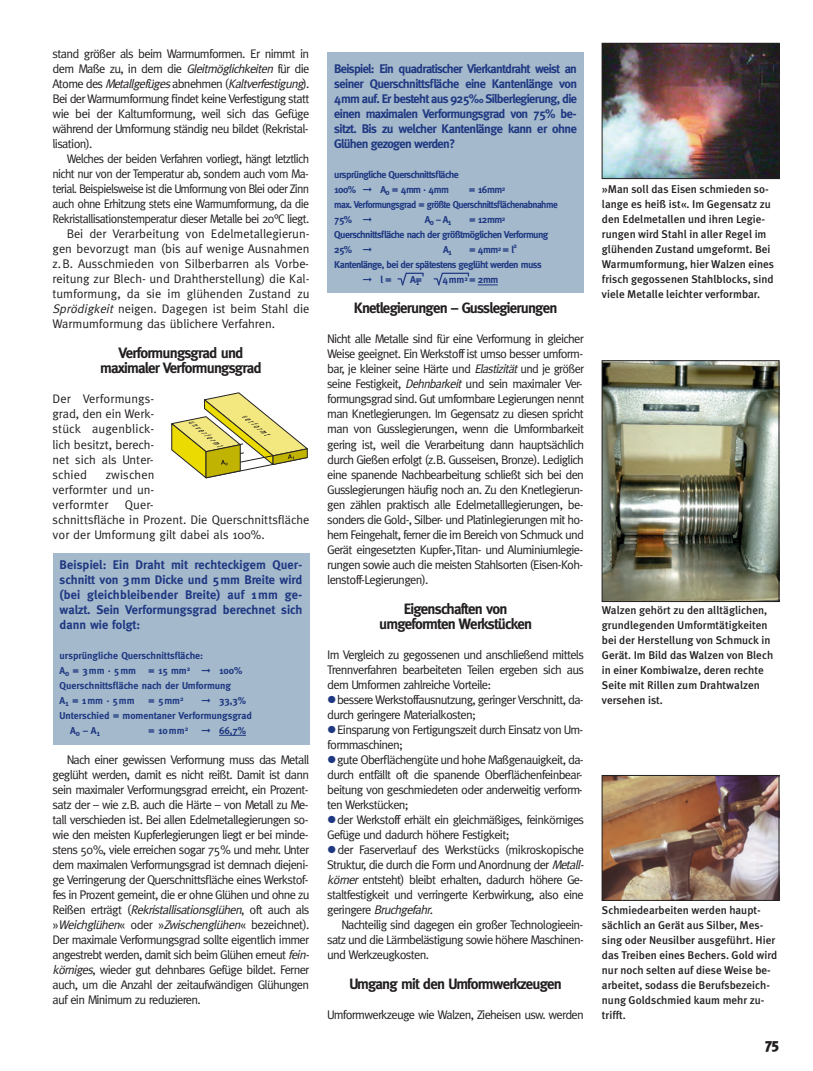
<style>
.page{position:relative;width:813px;height:1071px;background:#fff}
.page>*{position:absolute;margin:0;border:0;box-sizing:border-box;transform-origin:0 0}
.t1{font:700 15px/15px "Meta";letter-spacing:-.055em;color:#231f20;text-align:center}
.t2{font:900 15px "Meta Plus";color:#231f20}
.t3{font:12.5px/15px "Meta";letter-spacing:-.055em;color:#231f20;text-align:justify}
.t4{font:700 12.5px/15px "Meta";letter-spacing:-.04em;color:#203882;text-align:justify}
.t5{font:12.5px/15px "Meta";color:#231f20}
.t6{font:12.5px "Meta";letter-spacing:-.055em;color:#231f20;scale:.96 1}
.t7{font:500 11.25px/15px "Meta Plus";color:#231f20}
.t8{font:700 10px/15px "Meta";letter-spacing:-.055em;color:#203882}
.t9{font:700 10px/15px "Meta";color:#203882}
.t10{font:700 6.5px "Meta";color:#203882}
.s1{font-style:italic}
.s2{color:#203882}
</style>
<div class="page">
<div style="left:327px;top:52px;width:257px;height:240px;background:#a4bacc"></div>
<div style="left:53px;top:552px;width:256px;height:192px;background:#a4bacc"></div>
<svg style="left:219px;top:734px;width:27px;height:1px"></svg>
<svg style="left:478px;top:284px;width:20px;height:1px"></svg>
<img style="left:604px;top:45px;width:173px;height:132px">
<div style="left:602px;top:43px;width:177px;height:136px;border:1px solid #231f20"></div>
<img style="left:604px;top:362px;width:173px;height:237px">
<div style="left:602px;top:360px;width:177px;height:241px;border:1px solid #231f20"></div>
<img style="left:604px;top:777px;width:173px;height:121px">
<div style="left:602px;top:775px;width:177px;height:125px;border:1px solid #231f20"></div>
<svg style="left:171px;top:392px;width:136px;height:86px"></svg>
<svg style="left:397px;top:272px;width:26px;height:14px"></svg>
<svg style="left:434px;top:273px;width:9px;height:13px"></svg>
<hr style="left:442px;top:272px;width:27px;height:2px;background:#203882">
<p class="t3" style="left:53px;top:46px;width:258px">stand größer als beim Warmumformen. Er nimmt in dem Maße zu, in dem die <span class="s1">Gleitmöglich keiten</span> für die At o m e d e s <span class="s1">Metallgefüges</span> a b n e h m e n ( <span class="s1">Kaltverfestigung</span>) .<br>Bei der Warmumformung findet keine Verfestigung statt wie bei der Kaltumformung, weil sich das Gefüge während der Umformung ständig neu bildet (Rekristal&shy;li sation).</p>
<p class="t6" style="left:67px;top:151px;width:254px">Welches der beiden Verfahren vorliegt, hängt letztlich</p>
<p class="t6" style="left:53px;top:166px;width:268px">nicht nur von der Temperatur ab, sondern auch vom Ma-</p>
<p class="t6" style="left:53px;top:181px;width:269px">terial. Beispielsweise ist die Umformung von Blei oder Zinn</p>
<p class="t6" style="left:53px;top:196px;width:269px">auch ohne Erhitzung stets eine Warmumformung, da die</p>
<p class="t6" style="left:53px;top:211px;width:269px">Rekris talli sations temperatur dieser Metalle bei 20°C liegt.</p>
<p class="t5" style="left:67px;top:226px;width:244px">Bei der Verarbeitung von Edelmetallegierun-</p>
<p class="t5" style="left:53px;top:241px;width:258px">gen bevorzugt man (bis auf wenige Ausnahmen</p>
<p class="t5" style="left:53px;top:256px;width:258px">z.B. Ausschmieden von Silberbarren als Vorbe-</p>
<p class="t5" style="left:53px;top:271px;width:258px">reitung zur Blech- und Drahtherstellung) die Kal-</p>
<p class="t5" style="left:53px;top:286px;width:258px">t umformung, da sie im glühenden Zustand zu</p>
<p class="t5" style="left:53px;top:301px;width:258px"><span class="s1">Sprödigkeit</span> neigen. Dagegen ist beim Stahl die</p>
<p class="t5" style="left:53px;top:316px;width:224px">Warmumformung das üblichere Verfahren.</p>
<p class="t1" style="left:100px;top:345px;width:163px">Verformungsgrad und maximaler Verformungsgrad</p>
<p class="t3" style="left:53px;top:391px;width:103px">Der Verfor mungs - grad, den ein Werk&shy;stück augenblick&shy;lich besitzt, berech&shy;net sich als Unter&shy;schied</p>
<p class="t3" style="left:53px;top:466px;width:103px;text-indent:53px">zwischen verformter und un&shy;verformter</p>
<p class="t5" style="left:53px;top:496px;width:258px;text-indent:72px">Quer-<br>schnittsfläche in Prozent. Die Querschnittsfläche vor der Umformung gilt dabei als 100%.</p>
<p class="t4" style="left:60px;top:556px;width:244px">Beispiel: Ein Draht mit rechteckigem Quer&shy;schnitt von 3mm Dicke und 5mm Breite wird (bei gleichbleibender Breite) auf 1mm ge&shy;walzt. Sein Verformungsgrad berechnet sich dann wie folgt:</p>
<p class="t9" style="left:60px;top:647px;width:145px">ursprüngliche Querschnittsfläche:<br>A<sub>o</sub> = 3mm · 5mm = 15 mm<sup>2</sup></p>
<p class="t9" style="left:60px;top:662px;width:184px;text-indent:159px">100%<br>Querschnittsfläche nach der Umformung<br>A<sub>1</sub> = 1mm · 5mm</p>
<p class="t8" style="left:148px;top:692px;width:37px">= 5mm<sup>2</sup></p>
<p class="t8" style="left:219px;top:692px;width:28px">33,3%</p>
<p class="t9" style="left:60px;top:707px;width:194px">Unterschied = momentaner Verformungsgrad</p>
<p class="t8" style="left:70px;top:722px;width:31px">A<sub>o</sub> – A<sub>1</sub></p>
<p class="t8" style="left:148px;top:722px;width:41px">= 10mm<sup>2</sup></p>
<p class="t8" style="left:219px;top:722px;width:28px">66,7%</p>
<p class="t3" style="left:52px;top:751px;width:260px;text-align:left;text-indent:14px">Nach einer gewissen Verformung muss das Metall geglüht werden, damit es nicht reißt. Damit ist dann sein maximaler Verformungsgrad erreicht, ein Prozent&shy;satz der – wie z.B. auch die Härte – von Metall zu Me&shy;tall verschieden ist. Bei allen Edelmetallegierungen so&shy;wie den meisten Kupferlegierungen liegt er bei minde&shy;stens 50%, viele erreichen sogar 75% und mehr. Unter dem maximalen Verformungsgrad ist demnach diejeni&shy;ge Verringerung der Querschnittsfläche eines Werkstof&shy;fes in Prozent gemeint, die er ohne Glühen und ohne zu Re i ß e n e rt rä gt ( <span class="s1">Rekristallisationsglühen</span>, o ft a u c h a l s » <span class="s1">Weichglühen</span>« o d e r » <span class="s1">Zwischenglühen</span>« b e ze i c h n e t) .<br>Der maximale Verformungsgrad sollte eigentlich immer angestrebt werden, damit sich beim Glühen erneut <span class="s1">fein&shy;körniges</span>, wieder gut dehnbares Gefüge bildet. Ferner auch, um die Anzahl der zeitaufwändigen Glühungen auf ein Minimum zu reduzieren.</p>
<p class="t4" style="left:334px;top:61px;width:244px">Beispiel: Ein quadratischer Vierkantdraht weist an seiner Querschnittsfläche eine Kantenlänge von 4mm auf. Er besteht aus 925‰ Silberlegierung, die einen maximalen Verformungsgrad von 75% be&shy;sitzt. Bis zu welcher Kantenlänge kann er ohne Glühen gezogen werden?</p>
<p class="t8" style="left:334px;top:167px;width:126px">ursprüngliche Querschnittsfläche<br>100%</p>
<p class="t8" style="left:334px;top:182px;width:225px;text-indent:135px">= 16mm<sup>2<br></sup>max. Verformungsgrad = größte Querschnittsflächenabnahme<br>75%</p>
<p class="t8" style="left:380px;top:182px;width:70px">A<sub>o</sub> = 4mm · 4mm</p>
<p class="t8" style="left:425px;top:212px;width:28px">A<sub>o</sub> – A<sub>1</sub></p>
<p class="t8" style="left:334px;top:212px;width:216px;text-indent:135px">= 12mm<sup>2<br></sup>Querschnittsfläche nach der größtmöglichen Verformung<br>25%</p>
<p class="t8" style="left:443px;top:242px;width:10px">A<sub>1</sub></p>
<p class="t8" style="left:469px;top:242px;width:47px">= 4mm<sup>2</sup> = l</p>
<p class="t10" style="left:513px;top:242px;width:5px">2</p>
<p class="t8" style="left:380px;top:257px;width:163px;text-indent:-46px">Kantenlänge, bei der spätestens geglüht werden muss l =</p>
<p class="t8" style="left:410px;top:272px;width:11px">A<sub>1</sub></p>
<p class="t8" style="left:415px;top:272px;width:8px">=</p>
<p class="t8" style="left:442px;top:272px;width:57px">4mm<sup>2</sup> = 2mm</p>
<p class="t1" style="left:354px;top:300px;width:205px">Knetlegierungen – Gusslegierungen</p>
<p class="t3" style="left:327px;top:331px;width:259px;text-align:left">Nicht alle Metalle sind für eine Verformung in gleicher Weise geeignet. Ein Werkstoff ist umso besser umform&shy;bar, je kleiner seine Härte und <span class="s1">Elastizität</span> und je größer seine Festigkeit, <span class="s1">Dehnbarkeit</span> und sein maximaler Ver&shy;formungsgrad sind. Gut umformbare Legierungen nennt man Knet legierungen. Im Gegensatz zu diesen spricht man von Gusslegierungen, wenn die Umformbarkeit gering ist, weil die Verarbeitung dann hauptsächlich durch Gießen erfolgt (z.B. Guss eisen, Bronze). Lediglich eine spanende Nachbearbeitung schließt sich bei den Gusslegierungen häufig noch an. Zu den Knetlegierun&shy;gen zählen praktisch alle Edelmetalllegierungen, be&shy;sonders die Gold-, Silber- und Platinlegierungen mit ho&shy;hem Feingehalt, ferner die im Bereich von Schmuck und Gerät eingesetzten Kupfer-,Titan- und Aluminiumlegie&shy;rungen sowie auch die meisten Stahlsorten (Eisen-Koh&shy;lenstoff-Legierungen).</p>
<p class="t1" style="left:379px;top:600px;width:154px">Eigenschaften von umgeformten Werkstücken</p>
<p class="t3" style="left:327px;top:646px;width:258px">Im Vergleich zu gegossenen und anschließend mittels Trennverfahren bearbeiteten Teilen ergeben sich aus dem Umformen zahlreiche Vorteile:</p>
<p class="t3" style="left:327px;top:691px;width:258px"><span class="s2">●</span>bessere Werkstoffausnutzung, geringer Verschnitt, da&shy;durch geringere Materialkosten;</p>
<p class="t3" style="left:327px;top:721px;width:258px"><span class="s2">●</span>Einsparung von Fertigungszeit durch Einsatz von Um&shy;formmaschinen;</p>
<p class="t3" style="left:327px;top:751px;width:258px"><span class="s2">●</span>gute Oberflächengüte und hohe Maßgenauigkeit, da&shy;durch entfällt oft die spanende Oberflächenfeinbear&shy;beitung von geschmiedeten oder anderweitig verform&shy;ten Werkstücken;</p>
<p class="t3" style="left:327px;top:811px;width:258px"><span class="s2">●</span>der Werkstoff erhält ein gleichmäßiges, fein körniges<br>Gefüge und dadurch höhere Festig keit;</p>
<p class="t3" style="left:327px;top:841px;width:260px;text-align:left"><span class="s2">●</span>der Faserverlauf des Werkstücks (mikroskopische Struktur, die durch die Form und Anordnung der <span class="s1">Metall&shy;körner</span> entsteht) bleibt erhalten, dadurch höhere Ge&shy;staltfestigkeit und verringerte Kerbwirkung, also eine geringere <span class="s1">Bruchgefahr</span>.</p>
<p class="t3" style="left:327px;top:916px;width:258px;text-indent:14px">Nachteilig sind dagegen ein großer Technologieein&shy;satz und die Lärmbelästigung sowie höhere Maschinen&shy;und Werkzeugkosten.</p>
<p class="t1" style="left:349px;top:975px;width:214px">Umgang mit den Umformwerkzeugen</p>
<p class="t3" style="left:327px;top:1006px;width:258px">Umformwerkzeuge wie Walzen, Zieheisen usw. werden</p>
<p class="t7" style="left:602px;top:182px;width:174px">»Man soll das Eisen schmieden so&shy;lange es heiß ist«. Im Gegensatz zu den Edelmetallen und ihren Legie&shy;rungen wird Stahl in aller Regel im glühenden Zustand umgeformt. Bei Warmumformung, hier Walzen eines frisch gegossenen Stahlblocks, sind viele Metalle leichter verformbar.</p>
<p class="t7" style="left:602px;top:602px;width:173px">Walzen gehört zu den alltäglichen, grundlegenden Umformtätigkeiten bei der Herstellung von Schmuck in<br>Gerät. Im Bild das Walzen von Blech in einer Kombiwalze, deren rechte<br>Seite mit Rillen zum Drahtwalzen versehen ist.</p>
<p class="t7" style="left:602px;top:902px;width:177px">Schmiedearbeiten werden haupt - säch lich an Gerät aus Silber, Mes&shy;sing oder Neusilber ausgeführt. Hier das Treiben eines Bechers. Gold wird nur noch selten auf diese Weise be&shy;arbeitet, sodass die Berufsbezeich&shy;nung Goldschmied kaum mehr zu&shy;trifft.</p>
<p class="t2" style="left:765px;top:1034px;width:15px">75</p>
</div>
